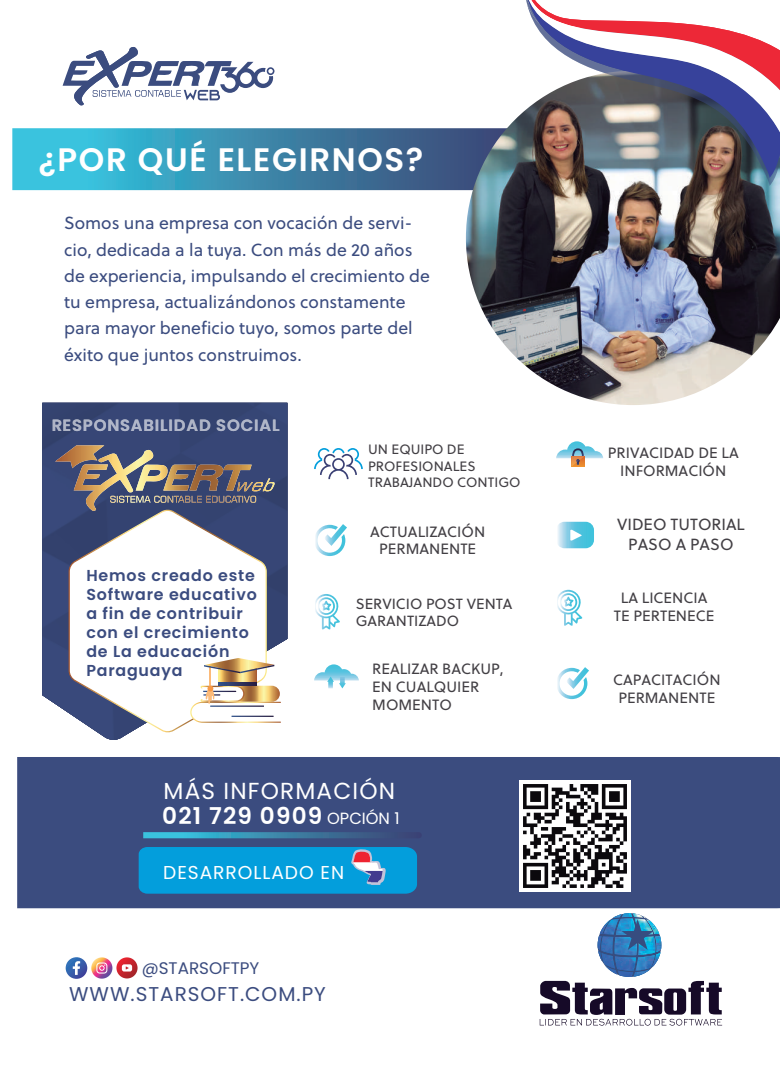
<style>
.page{position:relative;width:780px;height:1088px;background:#fff}
.page>*{position:absolute;margin:0;border:0;box-sizing:border-box;transform-origin:0 0}
.t1{font:600 32.5px "Poppins";letter-spacing:.05em;color:#fff}
.t2{font:23.12px/24.9px "Poppins";letter-spacing:.05em;color:#fff}
.t3{font:19.88px "Poppins";letter-spacing:.05em;color:#3b4c7f}
.t4{font:18.62px "Poppins";letter-spacing:.05em;color:#fff}
.t5{font:17.5px/26.2px "Soleil";color:#3b4c7f}
.t6{font:16.75px "Poppins";color:#3b4c7f}
.t7{font:600 16.38px "Poppins";letter-spacing:.05em;color:#fff}
.t8{font:16.12px/19.4px "Soleil";color:#423f44;text-align:center}
.t9{font:600 15.88px/19px "Poppins";letter-spacing:.05em;color:#3b4c7f}
.t10{font:14.88px/17.9px "Soleil";color:#423f44;text-align:center}
.t11{font:14.75px/17.6px "Soleil";color:#423f44}
.t12{font:13.5px/16.2px "Soleil";color:#423f44}
.s1{font-weight:600}
.s2{font-size:16.25px}
</style>
<div class="page">
<div style="left:17px;top:757px;width:763px;height:151px;background:#3b4c7f"></div>
<svg style="left:143px;top:832px;width:279px;height:6px;background:#3a85a9"></svg>
<img style="left:519px;top:781px;width:111px;height:110px">
<svg style="left:66px;top:957px;width:21px;height:22px"></svg>
<svg style="left:73px;top:961px;width:7px;height:14px"></svg>
<svg style="left:91px;top:957px;width:21px;height:21px"></svg>
<svg style="left:96px;top:962px;width:11px;height:11px"></svg>
<svg style="left:116px;top:957px;width:21px;height:21px"></svg>
<svg style="left:122px;top:964px;width:10px;height:7px"></svg>
<svg style="left:315px;top:594px;width:25px;height:35px"></svg>
<svg style="left:314px;top:664px;width:45px;height:24px"></svg>
<svg style="left:314px;top:448px;width:49px;height:31px"></svg>
<svg style="left:315px;top:524px;width:32px;height:32px"></svg>
<svg style="left:557px;top:590px;width:26px;height:36px"></svg>
<svg style="left:557px;top:667px;width:32px;height:32px"></svg>
<svg style="left:558px;top:522px;width:36px;height:26px"></svg>
<svg style="left:556px;top:441px;width:47px;height:26px"></svg>
<svg style="left:539px;top:913px;width:183px;height:112px"></svg>
<svg style="left:42px;top:403px;width:245px;height:337px;background:#505d86"></svg>
<svg style="left:68px;top:511px;width:199px;height:223px"></svg>
<svg style="left:55px;top:445px;width:220px;height:66px;background:#646271"></svg>
<svg style="left:190px;top:658px;width:91px;height:65px"></svg>
<svg style="left:139px;top:847px;width:278px;height:47px;background:#0d9cd8"></svg>
<svg style="left:12px;top:128px;width:454px;height:62px;background:#3b8fb1"></svg>
<img style="left:466px;top:112px;width:314px;height:293px">
<svg style="left:527px;top:178px;width:253px;height:8px"></svg>
<img style="left:527px;top:137px;width:253px;height:41px">
<svg style="left:523px;top:0;width:257px;height:137px"></svg>
<svg style="left:63px;top:47px;width:211px;height:58px"></svg>
<h1 class="t1" style="left:38px;top:140px;width:386px">¿POR QUÉ ELEGIRNOS?</h1>
<p class="t5" style="left:64px;top:210px;width:367px">Somos una empresa con vocación de servi&shy;cio, dedicada a la tuya. Con más de 20 años de experiencia, impulsando el crecimiento de tu empresa, actualizándonos constamente para mayor beneficio tuyo, somos parte del éxito que juntos construimos.</p>
<p class="t7" style="left:51px;top:416px;width:230px">RESPONSABILIDAD SOCIAL</p>
<p class="t9" style="left:86px;top:565px;width:172px">Hemos creado este<br>Software educativo a fin de contribuir con el crecimiento de La educación<br>Paraguaya</p>
<p class="t12" style="left:368px;top:441px;width:154px">UN EQUIPO DE<br>PROFESIONALES<br>TRABAJANDO CONTIGO</p>
<p class="t10" style="left:370px;top:522px;width:117px">ACTUALIZACIÓN<br>PERMANENTE</p>
<p class="t11" style="left:356px;top:594px;width:158px">SERVICIO POST VENTA<br>GARANTIZADO</p>
<p class="t10" style="left:372px;top:659px;width:133px;text-align:left">REALIZAR BACKUP,<br>EN CUALQUIER<br>MOMENTO</p>
<h2 class="t2" style="left:162px;top:778px;width:239px">MÁS INFORMACIÓN<br><span class="s1">021 729 0909</span> <span class="s2">OPCIÓN 1</span></h2>
<p class="t4" style="left:163px;top:861px;width:182px">DESARROLLADO EN</p>
<p class="t6" style="left:142px;top:958px;width:119px">@STARSOFTPY</p>
<p class="t3" style="left:69px;top:982px;width:258px">WWW.STARSOFT.COM.PY</p>
<p class="t10" style="left:608px;top:443px;width:132px">PRIVACIDAD DE LA<br>INFORMACIÓN</p>
<p class="t8" style="left:617px;top:514px;width:129px">VIDEO TUTORIAL<br>PASO A PASO</p>
<p class="t10" style="left:614px;top:588px;width:102px">LA LICENCIA<br>TE PERTENECE</p>
<p class="t10" style="left:613px;top:670px;width:109px">CAPACITACIÓN<br>PERMANENTE</p>
</div>
